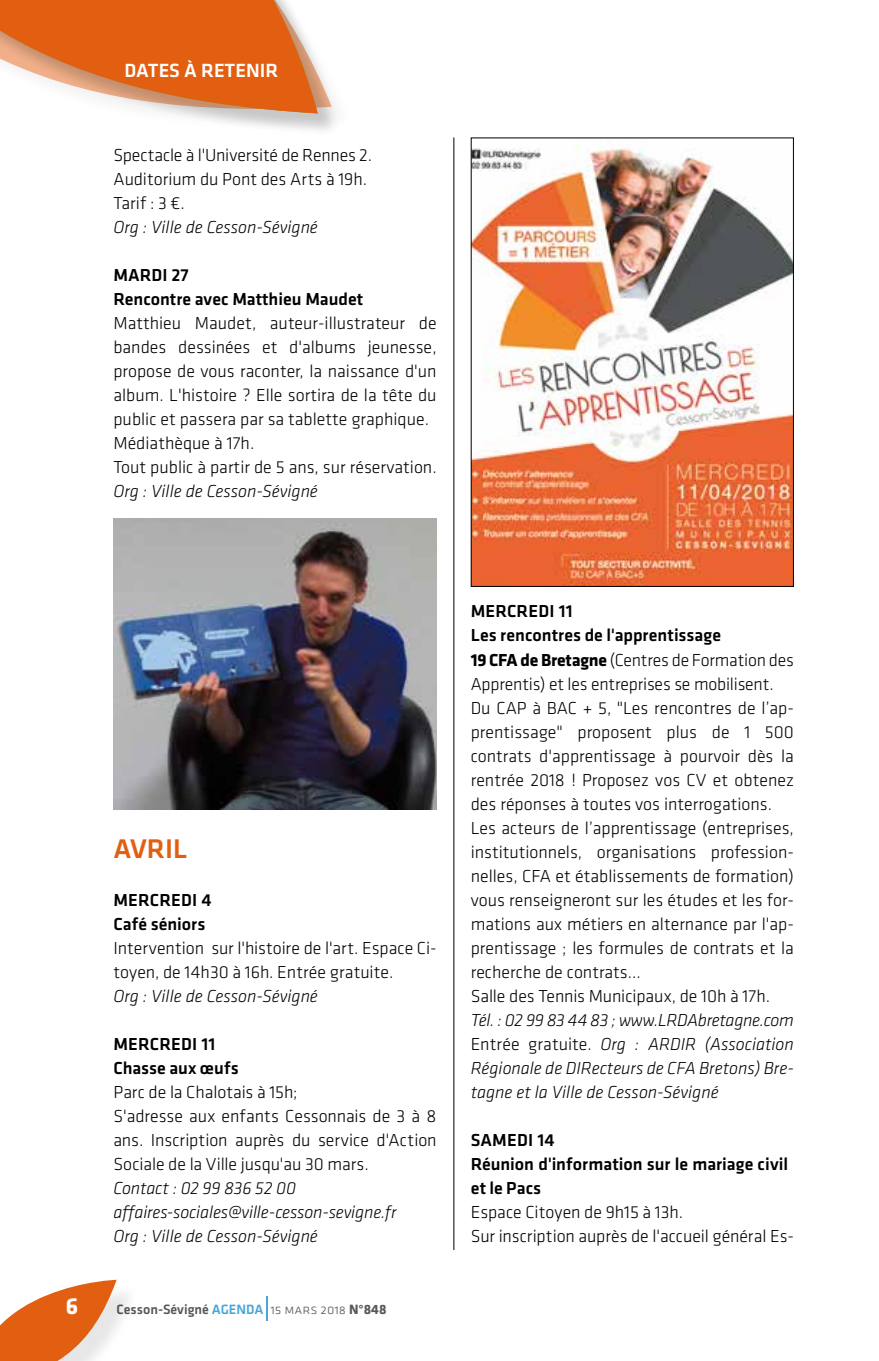
<style>
.page{position:relative;width:879px;height:1361px;background:#fff}
.page>*{position:absolute;margin:0;border:0;box-sizing:border-box;transform-origin:0 0}
.t1{font:500 28px "Klavika";color:#e25f12}
.t2{font:700 24px "Klavika";color:#fff}
.t3{font:500 19.8px "Klavika";color:#fff}
.t4{font:300 18px/24px "Klavika";color:#000}
.t5{font:italic 300 18px/24px "Klavika";color:#000}
.t6{font:500 18px/24px "Klavika";color:#000}
.t7{font:500 14px "Klavika";color:#57585a}
.s1{color:#49a6d8}
.s2{font-family:"Klavika Light Caps SC";font-weight:400}
.s3{font-weight:700}
.s4{font-weight:500}
.s5{font-style:normal}
</style>
<div class="page">
<hr style="left:453px;top:137px;width:1px;height:1113px;background:#000">
<div style="left:0;top:0;width:341px;height:138px;background:#000;opacity:.1"></div>
<svg style="left:0;top:0;width:332px;height:123px"></svg>
<svg style="left:266px;top:1296px;width:1px;height:24px"></svg>
<div style="left:0;top:1283px;width:140px;height:78px;background:#000;opacity:.1"></div>
<svg style="left:0;top:1279px;width:117px;height:82px"></svg>
<img style="left:473px;top:146px;width:319px;height:439px">
<div style="left:471px;top:137px;width:323px;height:450px;border:1px solid #000"></div>
<img style="left:113px;top:519px;width:324px;height:290px">
<p class="t3" style="left:125px;top:57px;width:155px">DATES À RETENIR</p>
<p class="t4" style="left:113px;top:143px;width:260px">Spectacle à l'Université de Rennes 2.<br>Auditorium du Pont des Arts à 19h.<br>Tarif : 3 €.</p>
<p class="t5" style="left:113px;top:215px;width:206px">Org : Ville de Cesson-Sévigné</p>
<p class="t6" style="left:113px;top:263px;width:251px">MARDI 27<br>Rencontre avec Matthieu Maudet</p>
<p class="t4" style="left:113px;top:311px;width:325px">Matthieu Maudet, auteur-illustrateur de bandes dessinées et d'albums jeunesse, propose de vous raconter, la naissance d'un album. L'histoire ? Elle sortira de la tête du public et passera par sa tablette graphique.<br>Médiathèque à 17h.<br>Tout public à partir de 5 ans, sur réservation.</p>
<p class="t5" style="left:113px;top:479px;width:206px">Org : Ville de Cesson-Sévigné</p>
<h1 class="t1" style="left:113px;top:829px;width:75px">AVRIL</h1>
<p class="t6" style="left:113px;top:887px;width:100px">MERCREDI 4<br>Café séniors</p>
<p class="t4" style="left:113px;top:935px;width:325px">Intervention sur l'histoire de l'art. Espace Ci&shy;toyen, de 14h30 à 16h. Entrée gratuite.</p>
<p class="t5" style="left:113px;top:983px;width:206px">Org : Ville de Cesson-Sévigné</p>
<p class="t6" style="left:113px;top:1031px;width:127px">MERCREDI 11<br>Chasse aux œufs</p>
<p class="t4" style="left:113px;top:1079px;width:325px">Parc de la Chalotais à 15h;<br>S'adresse aux enfants Cessonnais de 3 à 8 ans. Inscription auprès du service d'Action Sociale de la Ville jusqu'au 30 mars.</p>
<p class="t5" style="left:113px;top:1175px;width:285px">Contact : 02 99 836 52 00 affaires-sociales@ville-cesson-sevigne.fr<br>Org : Ville de Cesson-Sévigné</p>
<h2 class="t2" style="left:66px;top:1288px;width:14px">6</h2>
<p class="t7" style="left:117px;top:1299px;width:271px">Cesson-Sévigné <span class="s1">AGENDA</span> <span class="s2">15 mars 2018</span> <span class="s3">N°848</span></p>
<p class="t4" style="left:471px;top:599px;width:325px"><span class="s4">MERCREDI 11<br>Les rencontres de l'apprentissage<br></span><span class="s3">19 CFA de Bretagne</span> (Centres de Formation des Apprentis) et les entreprises se mobilisent.<br>Du CAP à BAC + 5, "Les rencontres de l’ap&shy;prentissage" proposent plus de 1 500 contrats d'apprentissage à pourvoir dès la rentrée 2018 ! Proposez vos CV et obtenez des réponses à toutes vos interrogations.<br>Les acteurs de l’apprentissage (entreprises, institutionnels, organisations profession&shy;nelles, CFA et établissements de formation) vous renseigneront sur les études et les for&shy;mations aux métiers en alternance par l'ap&shy;prentissage ; les formules de contrats et la recherche de contrats...<br>Salle des Tennis Municipaux, de 10h à 17h.</p>
<p class="t5" style="left:471px;top:1007px;width:325px;text-align:justify">Tél. : 02 99 83 44 83 ; www.LRDAbretagne.com <span class="s5">Entrée gratuite.</span> Org : ARDIR (Association Régionale de DIRecteurs de CFA Bretons) Bre&shy;tagne et la Ville de Cesson-Sévigné</p>
<p class="t6" style="left:471px;top:1127px;width:319px">SAMEDI 14<br>Réunion d'information sur le mariage civil et le Pacs</p>
<p class="t4" style="left:471px;top:1199px;width:325px">Espace Citoyen de 9h15 à 13h.<br>Sur inscription auprès de l'accueil général Es-</p>
</div>
